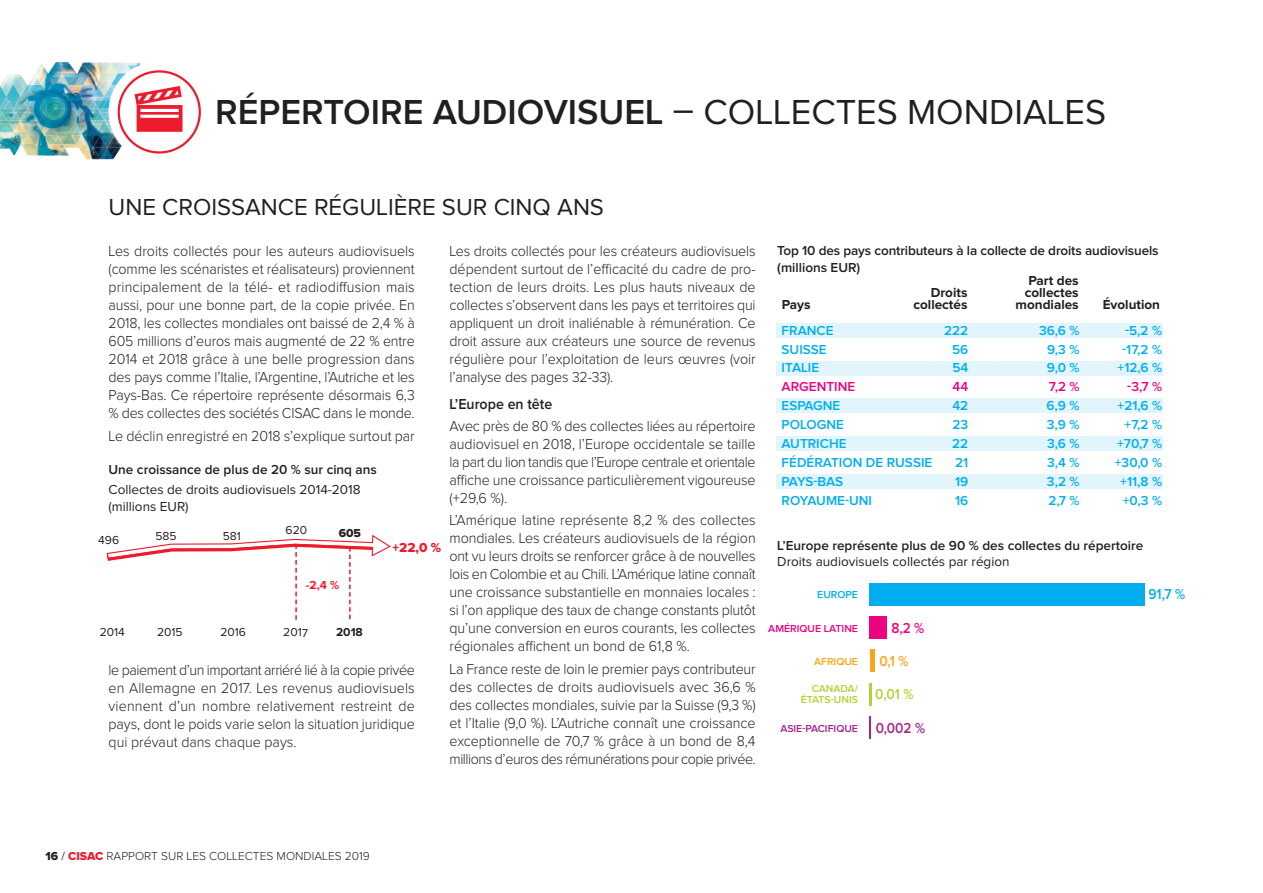
<style>
.page{position:relative;width:1263px;height:893px;background:#fff}
.page>*{position:absolute;margin:0;border:0;box-sizing:border-box;transform-origin:0 0}
.t1{font:600 36px "Proxima Nova";color:#231f20}
.t2{font:24px "Proxima Nova";color:#231f20}
.t3{font:300 15px/18px "Proxima Nova";letter-spacing:-.005em;color:#231f20;text-align:justify;scale:.95 1}
.t4{font:600 15px "Proxima Nova";color:#231f20;scale:.95 1}
.t5{font:600 15px "Proxima Nova";color:#a2238e;scale:.9 1}
.t6{font:600 15px "Proxima Nova";color:#b3d234;scale:.9 1}
.t7{font:600 15px "Proxima Nova";color:#00aeef;scale:.9 1}
.t8{font:600 15px "Proxima Nova";color:#ed0281;scale:.9 1}
.t9{font:600 15px "Proxima Nova";color:#f9a51b;scale:.9 1}
.t10{font:600 13.5px "Proxima Nova";color:#00aeef}
.t11{font:600 13.5px/16.5px "Proxima Nova";color:#231f20}
.t12{font:13.5px/16.5px "Proxima Nova";color:#231f20}
.t13{font:700 13.5px/11.7px "Proxima Nova";color:#231f20;text-align:right}
.t14{font:600 13.5px "Proxima Nova";color:#ed0281}
.t15{font:13.5px "Proxima Nova Extrabld";color:#ee1b2d}
.t16{font:300 12px "Proxima Nova";color:#231f20}
.t17{font:12px "Proxima Nova";color:#231f20}
.t18{font:700 12px "Proxima Nova";color:#ee1b2d}
.t19{font:700 12px "Proxima Nova";color:#231f20}
.t20{font:12px "Proxima Nova Extrabld";color:#231f20}
.t21{font:600 10.5px/11.1px "Proxima Nova";color:#b3d234;text-align:right}
.t22{font:600 10.5px "Proxima Nova";color:#ed0281}
.t23{font:600 10.5px "Proxima Nova";color:#a2238e}
.t24{font:600 10.5px "Proxima Nova";color:#f9a51b}
.t25{font:600 10.5px "Proxima Nova";color:#00aeef}
.s1{font-weight:400}
.s2{font-family:"Proxima Nova Extrabld";font-weight:400}
.s3{font-family:"Proxima Nova Extrabld";font-weight:400;color:#ee1b2d}
</style>
<div class="page">
<div style="left:776px;top:398px;width:386px;height:15px;background:#e2f4fc"></div>
<div style="left:776px;top:437px;width:386px;height:14px;background:#e2f4fc"></div>
<div style="left:776px;top:474px;width:386px;height:14px;background:#e2f4fc"></div>
<div style="left:776px;top:361px;width:386px;height:14px;background:#e2f4fc"></div>
<div style="left:776px;top:323px;width:386px;height:15px;background:#e2f4fc"></div>
<img style="left:0;top:62px;width:141px;height:97px">
<div style="left:109px;top:61px;width:101px;height:102px;background:#fff;border-radius:50%"></div>
<svg style="left:118px;top:70px;width:83px;height:84px"></svg>
<svg style="left:106px;top:535px;width:285px;height:85px"></svg>
<hr style="left:869px;top:716px;width:2px;height:23px;background:#a2238e">
<hr style="left:869px;top:683px;width:3px;height:23px;background:#b3d234">
<hr style="left:870px;top:650px;width:4px;height:22px;background:#f9a51b">
<div style="left:869px;top:616px;width:18px;height:23px;background:#ed0281"></div>
<div style="left:869px;top:583px;width:276px;height:23px;background:#00aeef"></div>
<h1 class="t1" style="left:215px;top:100px;width:893px">RÉPERTOIRE AUDIOVISUEL <span class="s1">– COLLECTES MONDIALES</span></h1>
<h2 class="t2" style="left:109px;top:199px;width:497px">UNE CROISSANCE RÉGULIÈRE SUR CINQ ANS</h2>
<p class="t3" style="left:109px;top:244px;width:324px">Les droits collectés pour les auteurs audiovisuels (comme les scénaristes et réalisateurs) proviennent principalement de la télé- et radiodiffusion mais aussi, pour une bonne part, de la copie privée. En 2018, les collectes mondiales ont baissé de 2,4 % à 605 millions d’euros mais augmenté de 22 % entre 2014 et 2018 grâce à une belle progression dans des pays comme l’Italie, l’Argentine, l’Autriche et les Pays-Bas. Ce répertoire représente désormais 6,3 % des collectes des sociétés CISAC dans le monde.</p>
<p class="t3" style="left:109px;top:428px;width:324px">Le déclin enregistré en 2018 s’explique surtout par</p>
<p class="t3" style="left:449px;top:244px;width:324px">Les droits collectés pour les créateurs audiovisuels dépendent surtout de l’efficacité du cadre de pro&shy;tection de leurs droits. Les plus hauts niveaux de collectes s’observent dans les pays et territoires qui appliquent un droit inaliénable à rémunération. Ce droit assure aux créateurs une source de revenus régulière pour l’exploitation de leurs œuvres (voir l’analyse des pages 32-33).</p>
<p class="t4" style="left:449px;top:399px;width:110px">L’Europe en tête</p>
<p class="t3" style="left:449px;top:419px;width:324px">Avec près de 80 % des collectes liées au répertoire audiovisuel en 2018, l’Europe occidentale se taille la part du lion tandis que l’Europe centrale et orientale affiche une croissance particulièrement vigoureuse (+29,6 %).</p>
<p class="t3" style="left:449px;top:513px;width:324px">L’Amérique latine représente 8,2 % des collectes mondiales. Les créateurs audiovisuels de la région ont vu leurs droits se renforcer grâce à de nouvelles lois en Colombie et au Chili. L’Amérique latine connaît une croissance substantielle en monnaies locales : si l’on applique des taux de change constants plutôt qu’une conversion en euros courants, les collectes régionales affichent un bond de 61,8 %.</p>
<p class="t3" style="left:449px;top:661px;width:324px">La France reste de loin le premier pays contributeur des collectes de droits audiovisuels avec 36,6 % des collectes mondiales, suivie par la Suisse (9,3 %) et l’Italie (9,0 %). L’Autriche connaît une croissance exceptionnelle de 70,7 % grâce à un bond de 8,4 millions d’euros des rémunérations pour copie privée.</p>
<p class="t11" style="left:109px;top:462px;width:270px">Une croissance de plus de 20 % sur cinq ans</p>
<p class="t12" style="left:109px;top:483px;width:254px">Collectes de droits audiovisuels 2014-2018 (millions EUR)</p>
<p class="t17" style="left:286px;top:526px;width:23px">620</p>
<p class="t20" style="left:339px;top:529px;width:24px">605</p>
<p class="t17" style="left:98px;top:536px;width:22px">496</p>
<p class="t17" style="left:155px;top:532px;width:23px">585</p>
<p class="t17" style="left:223px;top:532px;width:20px">581</p>
<p class="t15" style="left:392px;top:543px;width:50px">+22,0 %</p>
<p class="t18" style="left:306px;top:581px;width:35px">-2,4 %</p>
<p class="t17" style="left:100px;top:628px;width:27px">2014</p>
<p class="t17" style="left:157px;top:628px;width:27px">2015</p>
<p class="t17" style="left:220px;top:628px;width:27px">2016</p>
<p class="t17" style="left:283px;top:628px;width:26px;rotate:1deg">2017</p>
<p class="t19" style="left:336px;top:628px;width:28px">2018</p>
<p class="t3" style="left:109px;top:662px;width:324px">le paiement d’un important arriéré lié à la copie privée en Allemagne en 2017. Les revenus audiovisuels viennent d’un nombre relativement restreint de pays, dont le poids varie selon la situation juridique qui prévaut dans chaque pays.</p>
<p class="t11" style="left:777px;top:244px;width:383px">Top 10 des pays contributeurs à la collecte de droits audiovisuels (millions EUR)</p>
<p class="t13" style="left:1015px;top:276px;width:65px">Part des collectes mondiales</p>
<p class="t13" style="left:931px;top:288px;width:38px">Droits</p>
<p class="t13" style="left:1103px;top:300px;width:59px">Évolution</p>
<p class="t13" style="left:782px;top:300px;width:30px">Pays</p>
<p class="t13" style="left:913px;top:299px;width:55px">collectés</p>
<p class="t10" style="left:782px;top:326px;width:53px">FRANCE</p>
<p class="t10" style="left:944px;top:326px;width:26px">222</p>
<p class="t10" style="left:1039px;top:326px;width:42px">36,6 %</p>
<p class="t10" style="left:1125px;top:326px;width:39px">-5,2 %</p>
<p class="t10" style="left:782px;top:345px;width:47px">SUISSE</p>
<p class="t10" style="left:952px;top:345px;width:18px">56</p>
<p class="t10" style="left:1047px;top:345px;width:34px">9,3 %</p>
<p class="t10" style="left:1122px;top:345px;width:41px">-17,2 %</p>
<p class="t10" style="left:782px;top:363px;width:39px">ITALIE</p>
<p class="t10" style="left:952px;top:363px;width:17px">54</p>
<p class="t10" style="left:1047px;top:363px;width:34px">9,0 %</p>
<p class="t10" style="left:1117px;top:363px;width:46px">+12,6 %</p>
<p class="t14" style="left:782px;top:382px;width:75px">ARGENTINE</p>
<p class="t14" style="left:953px;top:382px;width:17px">44</p>
<p class="t14" style="left:1049px;top:382px;width:32px">7,2 %</p>
<p class="t14" style="left:1127px;top:382px;width:36px">-3,7 %</p>
<p class="t10" style="left:782px;top:401px;width:60px">ESPAGNE</p>
<p class="t10" style="left:952px;top:401px;width:17px">42</p>
<p class="t10" style="left:1046px;top:401px;width:35px">6,9 %</p>
<p class="t10" style="left:1117px;top:401px;width:46px">+21,6 %</p>
<p class="t10" style="left:782px;top:420px;width:64px">POLOGNE</p>
<p class="t10" style="left:952px;top:420px;width:17px">23</p>
<p class="t10" style="left:1047px;top:420px;width:34px">3,9 %</p>
<p class="t10" style="left:1124px;top:420px;width:39px">+7,2 %</p>
<p class="t10" style="left:782px;top:439px;width:66px">AUTRICHE</p>
<p class="t10" style="left:952px;top:439px;width:18px">22</p>
<p class="t10" style="left:1047px;top:439px;width:34px">3,6 %</p>
<p class="t10" style="left:1117px;top:439px;width:47px">+70,7 %</p>
<p class="t10" style="left:782px;top:458px;width:152px">FÉDÉRATION DE RUSSIE</p>
<p class="t10" style="left:955px;top:458px;width:15px">21</p>
<p class="t10" style="left:1047px;top:458px;width:34px">3,4 %</p>
<p class="t10" style="left:1115px;top:458px;width:49px">+30,0 %</p>
<p class="t10" style="left:782px;top:477px;width:63px">PAYS-BAS</p>
<p class="t10" style="left:955px;top:477px;width:15px">19</p>
<p class="t10" style="left:1047px;top:477px;width:34px">3,2 %</p>
<p class="t10" style="left:1120px;top:477px;width:43px">+11,8 %</p>
<p class="t10" style="left:782px;top:496px;width:92px">ROYAUME-UNI</p>
<p class="t10" style="left:955px;top:496px;width:15px">16</p>
<p class="t10" style="left:1048px;top:496px;width:33px">2,7 %</p>
<p class="t10" style="left:1123px;top:496px;width:41px">+0,3 %</p>
<p class="t11" style="left:777px;top:538px;width:367px">L’Europe représente plus de 90 % des collectes du répertoire</p>
<p class="t12" style="left:777px;top:554px;width:234px">Droits audiovisuels collectés par région</p>
<p class="t25" style="left:817px;top:591px;width:42px">EUROPE</p>
<p class="t22" style="left:768px;top:624px;width:91px">AMÉRIQUE LATINE</p>
<p class="t24" style="left:814px;top:658px;width:45px">AFRIQUE</p>
<p class="t21" style="left:801px;top:684px;width:59px">CANADA/<br>ÉTATS-UNIS</p>
<p class="t23" style="left:780px;top:725px;width:79px">ASIE-PACIFIQUE</p>
<p class="t8" style="left:891px;top:623px;width:38px">8,2 %</p>
<p class="t9" style="left:879px;top:656px;width:34px">0,1 %</p>
<p class="t6" style="left:875px;top:689px;width:44px">0,01 %</p>
<p class="t5" style="left:876px;top:723px;width:56px">0,002 %</p>
<p class="t7" style="left:1148px;top:589px;width:42px">91,7 %</p>
<p class="t16" style="left:46px;top:852px;width:326px"><span class="s2">16</span> <span class="s1">/</span> <span class="s3">CISAC</span> RAPPORT SUR LES COLLECTES MONDIALES 2019</p>
</div>
